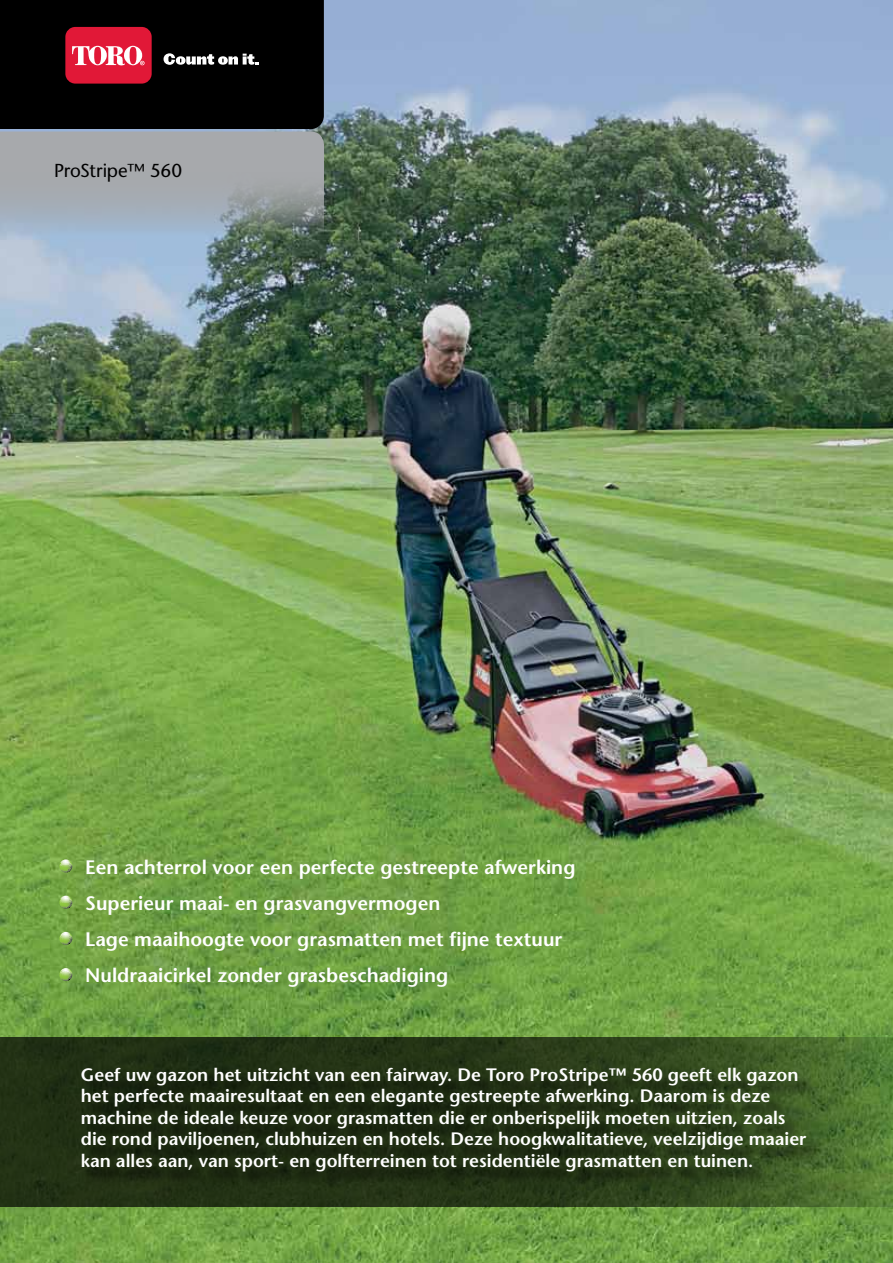
<style>
.page{position:relative;width:893px;height:1263px;background:#fff}
.page>*{position:absolute;margin:0;border:0;box-sizing:border-box;transform-origin:0 0}
.t1{font:600 19.5px/36px "Stone Sans";color:#fff}
.t2{font:18.75px "Stone Sans";letter-spacing:-.01em;color:#000}
.t3{font:600 18px/21.6px "Stone Sans";color:#fff}
</style>
<div class="page">
<img style="left:0;top:0;width:893px;height:1263px">
<svg style="left:1px;top:1037px;width:892px;height:170px;background:#2f451d"></svg>
<div style="left:84px;top:1070px;width:740px;height:119px;background:#000;opacity:.75"></div>
<svg style="left:59px;top:859px;width:13px;height:13px"></svg>
<svg style="left:59px;top:896px;width:13px;height:13px"></svg>
<svg style="left:59px;top:932px;width:13px;height:13px"></svg>
<svg style="left:59px;top:968px;width:13px;height:13px"></svg>
<svg style="left:0;top:0;width:324px;height:128px;background:#1d0a0d"></svg>
<svg style="left:0;top:131px;width:324px;height:142px;background:#9aa5ac"></svg>
<p class="t2" style="left:54px;top:159px;width:130px">ProStripe™ 560</p>
<p class="t1" style="left:85px;top:849px;width:492px">Een achterrol voor een perfecte gestreepte afwerking Superieur maai- en grasvangvermogen<br>Lage maaihoogte voor grasmatten met fijne textuur Nuldraaicirkel zonder grasbeschadiging</p>
<p class="t3" style="left:81px;top:1063px;width:727px">Geef uw gazon het uitzicht van een fairway. De Toro ProStripe™ 560 geeft elk gazon het perfecte maairesultaat en een elegante gestreepte afwerking. Daarom is deze machine de ideale keuze voor grasmatten die er onberispelijk moeten uitzien, zoals die rond paviljoenen, clubhuizen en hotels. Deze hoogkwalitatieve, veelzijdige maaier kan alles aan, van sport- en golfterreinen tot residentiële grasmatten en tuinen.</p>
</div>
